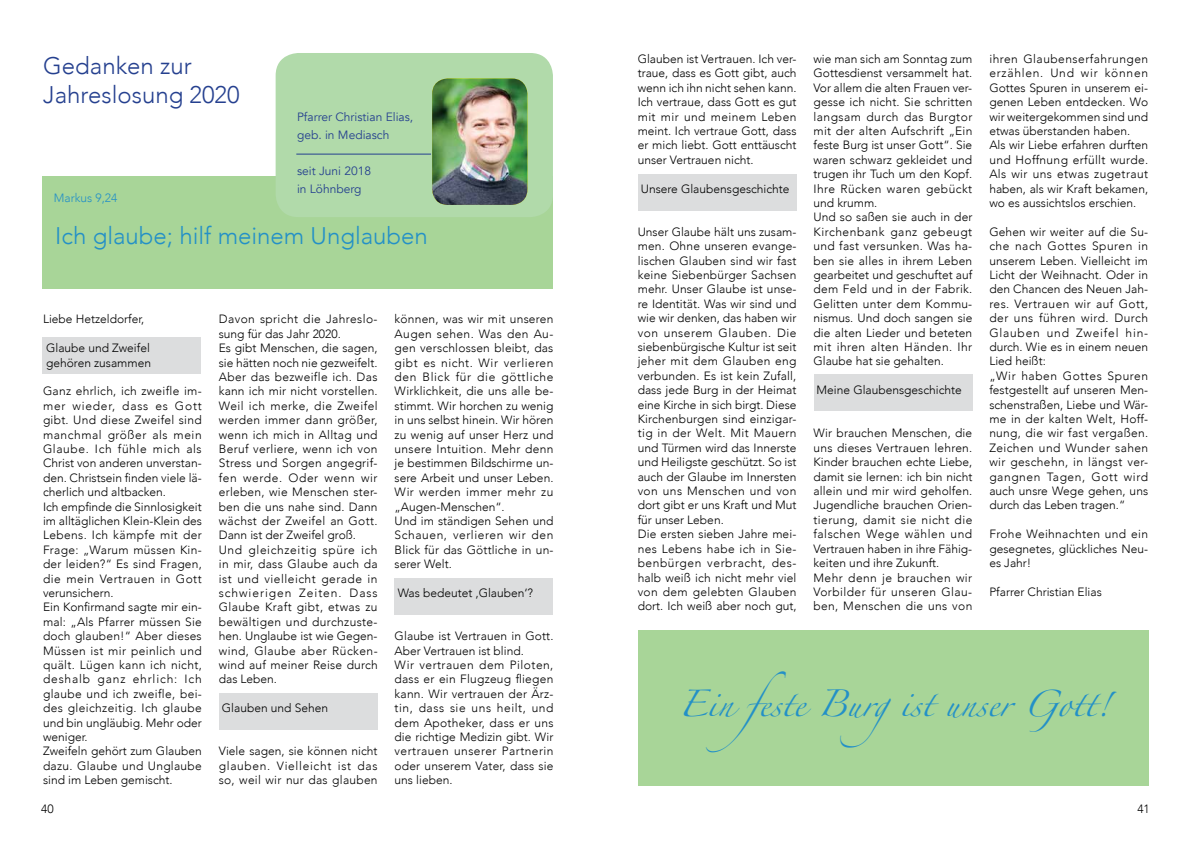
<style>
.page{position:relative;width:1191px;height:842px;background:#fff}
.page>*{position:absolute;margin:0;border:0;box-sizing:border-box;transform-origin:0 0}
.t1{font:300 24px "Avenir";color:#2390c7}
.t2{font:300 24px/28.8px "Avenir";color:#25408f}
.t3{font:24px "Zapfino";color:#2390c7}
.t4{font:300 12px/14.4px "Avenir";letter-spacing:.01em;color:#000}
.t5{font:12px/18px "Avenir";color:#25408f}
.t6{font:300 12px "Avenir";color:#2390c7}
</style>
<div class="page">
<div style="left:814px;top:375px;width:158px;height:36px;background:#dcddde"></div>
<div style="left:638px;top:174px;width:159px;height:36px;background:#dcddde"></div>
<div style="left:394px;top:579px;width:159px;height:36px;background:#dcddde"></div>
<div style="left:219px;top:693px;width:159px;height:36px;background:#dcddde"></div>
<div style="left:43px;top:338px;width:158px;height:36px;background:#dcddde"></div>
<div style="left:43px;top:176px;width:510px;height:113px;background:#a8d598"></div>
<div style="left:276px;top:53px;width:277px;height:164px;background:#b1daaa;border-radius:23px"></div>
<img style="left:432px;top:78px;width:95px;height:127px">
<hr style="left:296px;top:154px;width:135px;height:1px;background:#25408f">
<div style="left:638px;top:630px;width:510px;height:155px;background:#a8d598"></div>
<h1 class="t2" style="left:43px;top:51px;width:198px">Gedanken zur<br>Jahreslosung 2020</h1>
<p class="t6" style="left:54px;top:190px;width:65px">Markus 9,24</p>
<p class="t5" style="left:297px;top:108px;width:118px">Pfarrer Christian Elias, geb. in Mediasch</p>
<p class="t5" style="left:297px;top:162px;width:76px">seit Juni 2018 in Löhnberg</p>
<h1 class="t1" style="left:55px;top:222px;width:374px">Ich glaube; hilf meinem Unglauben</h1>
<p class="t4" style="left:43px;top:312px;width:103px">Liebe Hetzeldorfer,</p>
<p class="t4" style="left:46px;top:341px;width:106px">Glaube und Zweifel gehören zusammen</p>
<p class="t4" style="left:43px;top:384px;width:160px">Ganz ehrlich, ich zweifle im&shy;mer wieder, dass es Gott gibt. Und diese Zweifel sind manchmal größer als mein<br>Glaube. Ich fühle mich als<br>Christ von anderen unverstan&shy;den. Christsein finden viele lä&shy;cherlich und altbacken.<br>Ich empfinde die Sinnlosigkeit im alltäglichen Klein-Klein des<br>Lebens. Ich kämpfe mit der<br>Frage: „Warum müssen Kin&shy;der leiden?“ Es sind Fragen, die mein Vertrauen in Gott verunsichern.<br>Ein Konfirmand sagte mir ein&shy;mal: „Als Pfarrer müssen Sie doch glauben!“ Aber dieses<br>Müssen ist mir peinlich und quält. Lügen kann ich nicht, deshalb ganz ehrlich: Ich glaube und ich zweifle, bei&shy;des gleichzeitig. Ich glaube und bin ungläubig. Mehr oder weniger.<br>Zweifeln gehört zum Glauben dazu. Glaube und Unglaube sind im Leben gemischt.</p>
<p class="t4" style="left:219px;top:312px;width:160px">Davon spricht die Jahreslo&shy;sung für das Jahr 2020.<br>Es gibt Menschen, die sagen, sie hätten noch nie gezweifelt.<br>Aber das bezweifle ich. Das kann ich mir nicht vorstellen.<br>Weil ich merke, die Zweifel werden immer dann größer, wenn ich mich in Alltag und<br>Beruf verliere, wenn ich von<br>Stress und Sorgen angegrif&shy;fen werde. Oder wenn wir erleben, wie Menschen ster&shy;ben die uns nahe sind. Dann wächst der Zweifel an Gott.<br>Dann ist der Zweifel groß.<br>Und gleichzeitig spüre ich in mir, dass Glaube auch da ist und vielleicht gerade in schwierigen Zeiten. Dass<br>Glaube Kraft gibt, etwas zu bewältigen und durchzuste&shy;hen. Unglaube ist wie Gegen&shy;wind, Glaube aber Rücken&shy;wind auf meiner Reise durch das Leben.</p>
<p class="t4" style="left:222px;top:701px;width:108px">Glauben und Sehen</p>
<p class="t4" style="left:219px;top:744px;width:160px;text-align:justify">Viele sagen, sie können nicht glauben. Vielleicht ist das so, weil wir nur das glauben</p>
<p class="t4" style="left:394px;top:312px;width:160px">können, was wir mit unseren<br>Augen sehen. Was den Au&shy;gen verschlossen bleibt, das gibt es nicht. Wir verlieren den Blick für die göttliche<br>Wirklichkeit, die uns alle be&shy;stimmt. Wir horchen zu wenig in uns selbst hinein. Wir hören zu wenig auf unser Herz und unsere Intuition. Mehr denn je bestimmen Bildschirme un&shy;sere Arbeit und unser Leben.<br>Wir werden immer mehr zu „Augen-Menschen“.<br>Und im ständigen Sehen und<br>Schauen, verlieren wir den<br>Blick für das Göttliche in un&shy;serer Welt.</p>
<p class="t4" style="left:398px;top:586px;width:137px">Was bedeutet ‚Glauben‘?</p>
<p class="t4" style="left:394px;top:629px;width:160px">Glaube ist Vertrauen in Gott.<br>Aber Vertrauen ist blind.<br>Wir vertrauen dem Piloten, dass er ein Flugzeug fliegen kann. Wir vertrauen der Ärz&shy;tin, dass sie uns heilt, und dem Apotheker, dass er uns die richtige Medizin gibt. Wir vertrauen unserer Partnerin oder unserem Vater, dass sie uns lieben.</p>
<p class="t4" style="left:637px;top:52px;width:160px;text-align:justify">Glauben ist Vertrauen. Ich ver&shy;traue, dass es Gott gibt, auch wenn ich ihn nicht sehen kann.<br>Ich vertraue, dass Gott es gut mit mir und meinem Leben meint. Ich vertraue Gott, dass er mich liebt. Gott enttäuscht unser Vertrauen nicht.</p>
<p class="t4" style="left:641px;top:181px;width:150px">Unsere Glaubensgeschichte</p>
<p class="t4" style="left:637px;top:225px;width:160px">Unser Glaube hält uns zusam&shy;men. Ohne unseren evange&shy;lischen Glauben sind wir fast keine Siebenbürger Sachsen mehr. Unser Glaube ist unse&shy;re Identität. Was wir sind und wie wir denken, das haben wir von unserem Glauben. Die siebenbürgische Kultur ist seit jeher mit dem Glauben eng verbunden. Es ist kein Zufall, dass jede Burg in der Heimat eine Kirche in sich birgt. Diese<br>Kirchenburgen sind einzigar&shy;tig in der Welt. Mit Mauern und Türmen wird das Innerste und Heiligste geschützt. So ist auch der Glaube im Innersten von uns Menschen und von dort gibt er uns Kraft und Mut für unser Leben.<br>Die ersten sieben Jahre mei&shy;nes Lebens habe ich in Sie&shy;benbürgen verbracht, des&shy;halb weiß ich nicht mehr viel von dem gelebten Glauben dort. Ich weiß aber noch gut,</p>
<p class="t4" style="left:813px;top:52px;width:160px">wie man sich am Sonntag zum<br>Gottesdienst versammelt hat.<br>Vor allem die alten Frauen ver&shy;gesse ich nicht. Sie schritten langsam durch das Burgtor mit der alten Aufschrift „Ein feste Burg ist unser Gott“. Sie waren schwarz gekleidet und trugen ihr Tuch um den Kopf.<br>Ihre Rücken waren gebückt und krumm.<br>Und so saßen sie auch in der<br>Kirchenbank ganz gebeugt und fast versunken. Was ha&shy;ben sie alles in ihrem Leben gearbeitet und geschuftet auf dem Feld und in der Fabrik.<br>Gelitten unter dem Kommu&shy;nismus. Und doch sangen sie die alten Lieder und beteten mit ihren alten Händen. Ihr<br>Glaube hat sie gehalten.</p>
<p class="t4" style="left:816px;top:383px;width:147px">Meine Glaubensgeschichte</p>
<p class="t4" style="left:813px;top:426px;width:160px">Wir brauchen Menschen, die uns dieses Vertrauen lehren.<br>Kinder brauchen echte Liebe, damit sie lernen: ich bin nicht allein und mir wird geholfen.<br>Jugendliche brauchen Orien&shy;tierung, damit sie nicht die falschen Wege wählen und<br>Vertrauen haben in ihre Fähig&shy;keiten und ihre Zukunft.<br>Mehr denn je brauchen wir<br>Vorbilder für unseren Glau&shy;ben, Menschen die uns von</p>
<p class="t4" style="left:989px;top:52px;width:160px">ihren Glaubenserfahrungen erzählen. Und wir können<br>Gottes Spuren in unserem ei&shy;genen Leben entdecken. Wo wir weitergekommen sind und etwas überstanden haben.<br>Als wir Liebe erfahren durften und Hoffnung erfüllt wurde.<br>Als wir uns etwas zugetraut haben, als wir Kraft bekamen, wo es aussichtslos erschien.</p>
<p class="t4" style="left:989px;top:225px;width:160px">Gehen wir weiter auf die Su&shy;che nach Gottes Spuren in unserem Leben. Vielleicht im<br>Licht der Weihnacht. Oder in den Chancen des Neuen Jah&shy;res. Vertrauen wir auf Gott, der uns führen wird. Durch<br>Glauben und Zweifel hin&shy;durch. Wie es in einem neuen<br>Lied heißt:<br>„Wir haben Gottes Spuren festgestellt auf unseren Men&shy;schenstraßen, Liebe und Wär&shy;me in der kalten Welt, Hoff&shy;nung, die wir fast vergaßen.<br>Zeichen und Wunder sahen wir geschehn, in längst ver&shy;gangnen Tagen, Gott wird auch unsre Wege gehen, uns durch das Leben tragen.“</p>
<p class="t4" style="left:989px;top:527px;width:160px;text-align:justify">Frohe Weihnachten und ein gesegnetes, glückliches Neu&shy;es Jahr!</p>
<p class="t4" style="left:989px;top:585px;width:114px">Pfarrer Christian Elias</p>
<h1 class="t3" style="left:678px;top:693px;width:432px">Ein feste Burgist unser Gott!</h1>
<p class="t4" style="left:41px;top:801px;width:14px">40</p>
<p class="t4" style="left:1137px;top:801px;width:14px">41</p>
</div>
